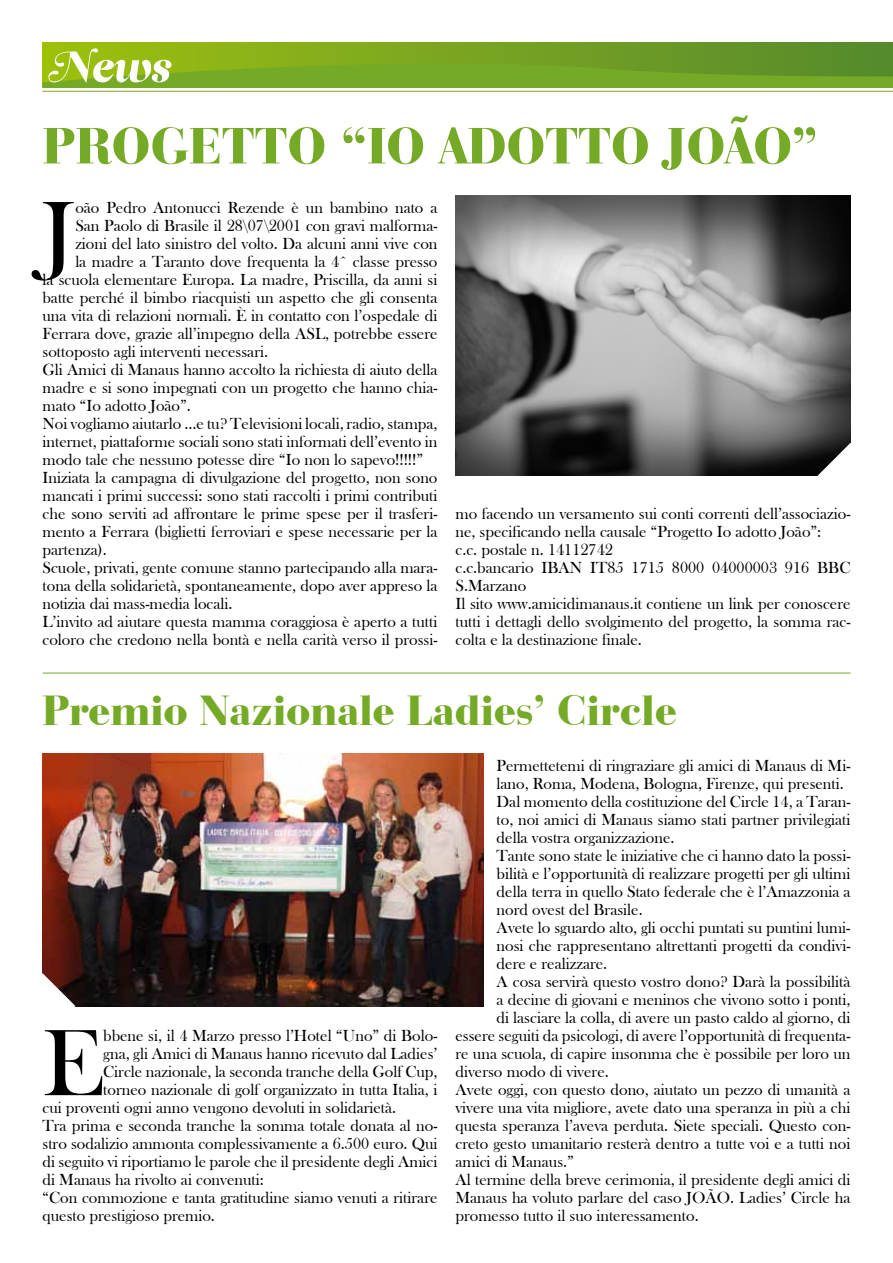
<style>
.page{position:relative;width:893px;height:1263px;background:#fff}
.page>*{position:absolute;margin:0;border:0;box-sizing:border-box;transform-origin:0 0}
.t1{font:97.5px "Bask Old Face";color:#000}
.t2{font:900 53.1px "Bauer Bodoni BT";color:#75aa26}
.t3{font:900 43.8px "Bauer Bodoni BT";color:#75aa26}
.t4{font:16.5px/18px "Bask Old Face";color:#000}
</style>
<div class="page">
<hr style="left:43px;top:673px;width:807px;height:1px;background:#75aa26">
<hr style="left:43px;top:91px;width:850px;height:1px;background:#75aa26">
<svg style="left:43px;top:43px;width:850px;height:44px;background:#7ba929"></svg>
<img style="left:43px;top:753px;width:441px;height:253px">
<img style="left:455px;top:195px;width:395px;height:281px">
<svg style="left:817px;top:443px;width:34px;height:33px"></svg>
<svg style="left:42px;top:973px;width:33px;height:34px"></svg>
<h2 class="t2" style="left:43px;top:112px;width:777px">PROGETTO “IO ADOTTO JOÃO”</h2>
<h1 class="t1" style="left:43px;top:181px;width:34px">J</h1>
<p class="t4" style="left:75px;top:199px;width:364px">oão Pedro Antonucci Rezende è un bambino nato a</p>
<p class="t4" style="left:75px;top:217px;width:364px">San Paolo di Brasile il 28\07\2001 con gravi malforma-</p>
<p class="t4" style="left:75px;top:235px;width:364px">zioni del lato sinistro del volto. Da alcuni anni vive con</p>
<p class="t4" style="left:75px;top:253px;width:364px">la madre a Taranto dove frequenta la 4ˆ classe presso</p>
<p class="t4" style="left:43px;top:271px;width:396px">la scuola elementare Europa. La madre, Priscilla, da anni si</p>
<p class="t4" style="left:43px;top:289px;width:396px">batte perché il bimbo riacquisti un aspetto che gli consenta</p>
<p class="t4" style="left:43px;top:307px;width:396px">una vita di relazioni normali. È in contatto con l’ospedale di</p>
<p class="t4" style="left:43px;top:325px;width:396px">Ferrara dove, grazie all’impegno della ASL, potrebbe essere</p>
<p class="t4" style="left:43px;top:343px;width:227px">sottoposto agli interventi necessari.</p>
<p class="t4" style="left:43px;top:361px;width:396px">Gli Amici di Manaus hanno accolto la richiesta di aiuto della</p>
<p class="t4" style="left:43px;top:379px;width:396px">madre e si sono impegnati con un progetto che hanno chia-</p>
<p class="t4" style="left:43px;top:397px;width:150px">mato “Io adotto João”.</p>
<p class="t4" style="left:43px;top:415px;width:396px">Noi vogliamo aiutarlo …e tu? Televisioni locali, radio, stampa,</p>
<p class="t4" style="left:43px;top:433px;width:396px">internet, piattaforme sociali sono stati informati dell’evento in</p>
<p class="t4" style="left:43px;top:451px;width:382px">modo tale che nessuno potesse dire “Io non lo sapevo!!!!!”</p>
<p class="t4" style="left:43px;top:469px;width:396px">Iniziata la campagna di divulgazione del progetto, non sono</p>
<p class="t4" style="left:43px;top:487px;width:396px">mancati i primi successi: sono stati raccolti i primi contributi</p>
<p class="t4" style="left:43px;top:505px;width:396px">che sono serviti ad affrontare le prime spese per il trasferi-</p>
<p class="t4" style="left:43px;top:523px;width:396px">mento a Ferrara (biglietti ferroviari e spese necessarie per la</p>
<p class="t4" style="left:43px;top:541px;width:66px">partenza).</p>
<p class="t4" style="left:43px;top:559px;width:396px">Scuole, privati, gente comune stanno partecipando alla mara-</p>
<p class="t4" style="left:43px;top:577px;width:396px">tona della solidarietà, spontaneamente, dopo aver appreso la</p>
<p class="t4" style="left:43px;top:595px;width:191px">notizia dai mass-media locali.</p>
<p class="t4" style="left:43px;top:613px;width:396px">L’invito ad aiutare questa mamma coraggiosa è aperto a tutti</p>
<p class="t4" style="left:43px;top:631px;width:396px">coloro che credono nella bontà e nella carità verso il prossi-</p>
<p class="t4" style="left:455px;top:505px;width:396px">mo facendo un versamento sui conti correnti dell’associazio&shy;ne, specificando nella causale “Progetto Io adotto João”:<br>c.c. postale n. 14112742<br>c.c.bancario IBAN IT85 1715 8000 04000003 916 BBC S.Marzano<br>Il sito www.amicidimanaus.it contiene un link per conoscere tutti i dettagli dello svolgimento del progetto, la somma rac&shy;colta e la destinazione finale.</p>
<h3 class="t3" style="left:43px;top:682px;width:636px">Premio Nazionale Ladies’ Circle</h3>
<h1 class="t1" style="left:43px;top:1009px;width:62px">E</h1>
<p class="t4" style="left:103px;top:1027px;width:336px">bbene si, il 4 Marzo presso l’Hotel “Uno” di Bolo-</p>
<p class="t4" style="left:103px;top:1045px;width:336px">gna, gli Amici di Manaus hanno ricevuto dal Ladies’</p>
<p class="t4" style="left:103px;top:1063px;width:336px">Circle nazionale, la seconda tranche della Golf Cup,</p>
<p class="t4" style="left:103px;top:1081px;width:336px">torneo nazionale di golf organizzato in tutta Italia, i</p>
<p class="t4" style="left:43px;top:1099px;width:355px">cui proventi ogni anno vengono devoluti in solidarietà.</p>
<p class="t4" style="left:43px;top:1117px;width:396px">Tra prima e seconda tranche la somma totale donata al no-</p>
<p class="t4" style="left:43px;top:1135px;width:396px">stro sodalizio ammonta complessivamente a 6.500 euro. Qui</p>
<p class="t4" style="left:43px;top:1153px;width:396px">di seguito vi riportiamo le parole che il presidente degli Amici</p>
<p class="t4" style="left:43px;top:1171px;width:223px">di Manaus ha rivolto ai convenuti:</p>
<p class="t4" style="left:43px;top:1189px;width:396px">“Con commozione e tanta gratitudine siamo venuti a ritirare</p>
<p class="t4" style="left:43px;top:1207px;width:174px">questo prestigioso premio.</p>
<p class="t4" style="left:497px;top:757px;width:355px">Permettetemi di ringraziare gli amici di Manaus di Mi-</p>
<p class="t4" style="left:497px;top:775px;width:349px">lano, Roma, Modena, Bologna, Firenze, qui presenti.</p>
<p class="t4" style="left:497px;top:793px;width:355px">Dal momento della costituzione del Circle 14, a Taran-</p>
<p class="t4" style="left:497px;top:811px;width:355px">to, noi amici di Manaus siamo stati partner privilegiati</p>
<p class="t4" style="left:497px;top:829px;width:179px">della vostra organizzazione.</p>
<p class="t4" style="left:497px;top:847px;width:355px">Tante sono state le iniziative che ci hanno dato la possi-</p>
<p class="t4" style="left:497px;top:865px;width:355px">bilità e l’opportunità di realizzare progetti per gli ultimi</p>
<p class="t4" style="left:497px;top:883px;width:355px">della terra in quello Stato federale che è l’Amazzonia a</p>
<p class="t4" style="left:497px;top:901px;width:148px">nord ovest del Brasile.</p>
<p class="t4" style="left:497px;top:919px;width:355px">Avete lo sguardo alto, gli occhi puntati su puntini lumi-</p>
<p class="t4" style="left:497px;top:937px;width:355px">nosi che rappresentano altrettanti progetti da condivi-</p>
<p class="t4" style="left:497px;top:955px;width:112px">dere e realizzare.</p>
<p class="t4" style="left:497px;top:973px;width:355px">A cosa servirà questo vostro dono? Darà la possibilità</p>
<p class="t4" style="left:497px;top:991px;width:355px">a decine di giovani e meninos che vivono sotto i ponti,</p>
<p class="t4" style="left:497px;top:1009px;width:355px">di lasciare la colla, di avere un pasto caldo al giorno, di</p>
<p class="t4" style="left:455px;top:1027px;width:396px">essere seguiti da psicologi, di avere l’opportunità di frequenta-</p>
<p class="t4" style="left:455px;top:1045px;width:396px">re una scuola, di capire insomma che è possibile per loro un</p>
<p class="t4" style="left:455px;top:1063px;width:155px">diverso modo di vivere.</p>
<p class="t4" style="left:455px;top:1081px;width:396px">Avete oggi, con questo dono, aiutato un pezzo di umanità a</p>
<p class="t4" style="left:455px;top:1099px;width:396px">vivere una vita migliore, avete dato una speranza in più a chi</p>
<p class="t4" style="left:455px;top:1117px;width:396px">questa speranza l’aveva perduta. Siete speciali. Questo con-</p>
<p class="t4" style="left:455px;top:1135px;width:396px">creto gesto umanitario resterà dentro a tutte voi e a tutti noi</p>
<p class="t4" style="left:455px;top:1153px;width:120px">amici di Manaus.”</p>
<p class="t4" style="left:455px;top:1171px;width:396px">Al termine della breve cerimonia, il presidente degli amici di</p>
<p class="t4" style="left:455px;top:1189px;width:396px">Manaus ha voluto parlare del caso JOÃO. Ladies’ Circle ha</p>
<p class="t4" style="left:455px;top:1207px;width:245px">promesso tutto il suo interessamento.</p>
</div>
